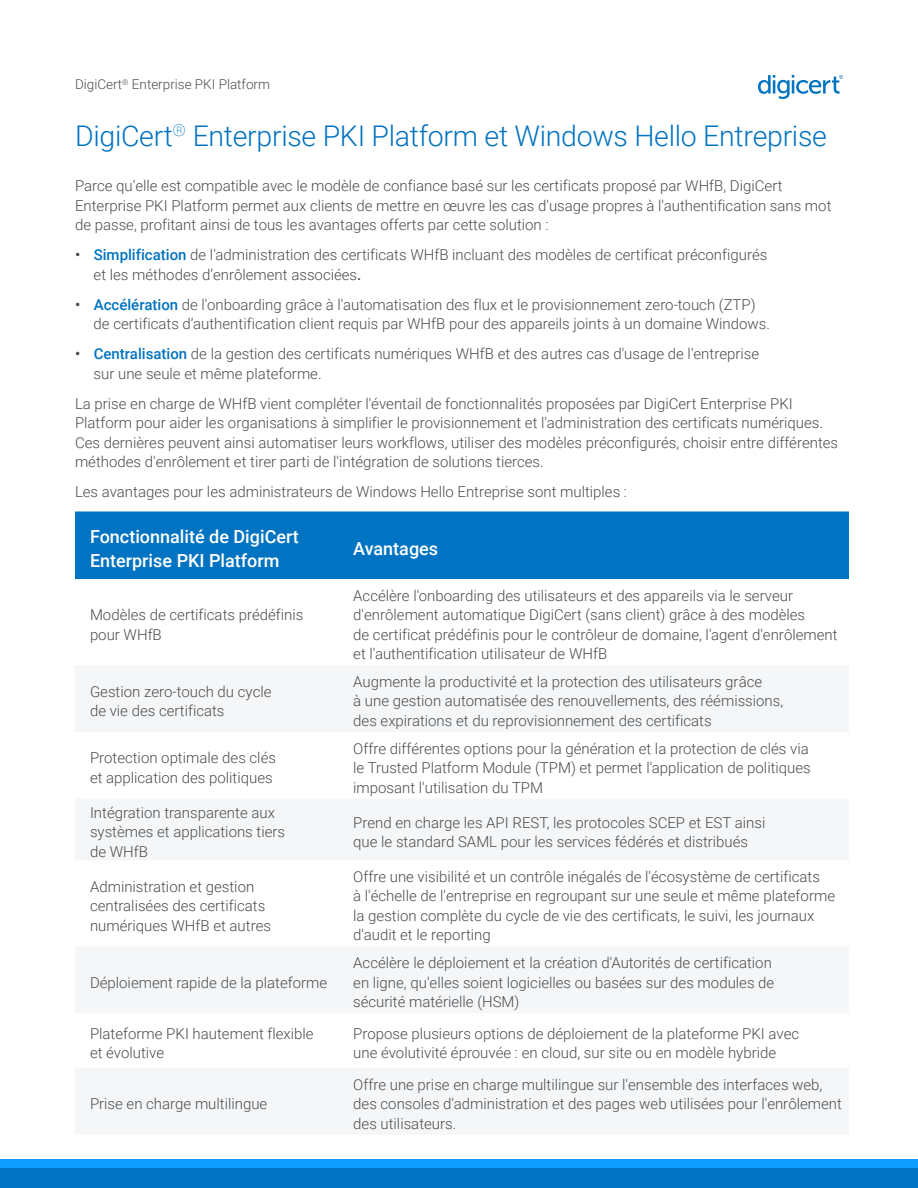
<style>
.page{position:relative;width:918px;height:1188px;background:#fff}
.page>*{position:absolute;margin:0;border:0;box-sizing:border-box;transform-origin:0 0}
.H1_-_26_Auto_-10__01{font:300 28.5px "Roboto";letter-spacing:-.01em;color:#0073c2}
.First_Bullet_in_List{font:500 18px/24px "Roboto";color:#fff}
.First_Bullet_in_List-2{font:300 15px/19.5px "Roboto";color:#4c4c4d}
.P2B_Following_H1_H2{font:300 15px/19.5px "Roboto";color:#4c4c4d}
.P3_Page_Numbers_Doc{font:300 13.5px "Roboto";color:#4c4c4d}
.s1{font-weight:500}
.s2{font-weight:500;color:#0073bf}
</style>
<div class="page">
<div style="left:0;top:1168px;width:918px;height:20px;background:#0073c2"></div>
<div style="left:0;top:1160px;width:918px;height:8px;background:#0f9dff"></div>
<svg style="left:758px;top:75px;width:85px;height:24px"></svg>
<div style="left:75px;top:512px;width:774px;height:67px;background:#0073c2"></div>
<svg style="left:75px;top:666px;width:774px;height:468px;fill:#f4f6f8"></svg>
<p class="P3_Page_Numbers_Doc" style="left:75px;top:75px;width:197px">DigiCert<sup>®</sup> Enterprise PKI Platform</p>
<p class="H1_-_26_Auto_-10__01" style="left:75px;top:115px;width:753px">DigiCert<sup>®</sup> Enterprise PKI Platform et Windows Hello Entreprise</p>
<p class="P2B_Following_H1_H2" style="left:75px;top:176px;width:758px">Parce qu'elle est compatible avec le modèle de confiance basé sur les certificats proposé par WHfB, DigiCert<br>Enterprise PKI Platform permet aux clients de mettre en œuvre les cas d'usage propres à l'authentification sans mot de passe, profitant ainsi de tous les avantages offerts par cette solution :</p>
<p class="P2B_Following_H1_H2" style="left:94px;top:245px;width:675px;text-indent:-19px"><span class="s1">•</span> <span class="s2">Simplification</span> de l'administration des certificats WHfB incluant des modèles de certificat préconfigurés et les méthodes d’enrôlement associées<span class="s1">.</span></p>
<p class="P2B_Following_H1_H2" style="left:94px;top:294px;width:678px;text-indent:-19px"><span class="s1">•</span> <span class="s2">Accélération</span> de l'onboarding grâce à l'automatisation des flux et le provisionnement zero-touch (ZTP) de certificats d’authentification client requis par WHfB pour des appareils joints à un domaine Windows.</p>
<p class="P2B_Following_H1_H2" style="left:94px;top:344px;width:667px;text-indent:-19px"><span class="s1">•</span> <span class="s2">Centralisation</span> de la gestion des certificats numériques WHfB et des autres cas d'usage de l'entreprise sur une seule et même plateforme.</p>
<p class="P2B_Following_H1_H2" style="left:75px;top:393px;width:765px">La prise en charge de WHfB vient compléter l'éventail de fonctionnalités proposées par DigiCert Enterprise PKI Platform pour aider les organisations à simplifier le provisionnement et l'administration des certificats numériques.<br>Ces dernières peuvent ainsi automatiser leurs workflows, utiliser des modèles préconfigurés, choisir entre différentes méthodes d'enrôlement et tirer parti de l'intégration de solutions tierces.</p>
<p class="P2B_Following_H1_H2" style="left:75px;top:482px;width:554px">Les avantages pour les administrateurs de Windows Hello Entreprise sont multiples :</p>
<p class="First_Bullet_in_List" style="left:90px;top:524px;width:210px">Fonctionnalité de DigiCert<br>Enterprise PKI Platform</p>
<p class="First_Bullet_in_List" style="left:353px;top:536px;width:86px">Avantages</p>
<p class="First_Bullet_in_List-2" style="left:90px;top:605px;width:215px">Modèles de certificats prédéfinis pour WHfB</p>
<p class="First_Bullet_in_List-2" style="left:353px;top:585px;width:486px">Accélère l'onboarding des utilisateurs et des appareils via le serveur d'enrôlement automatique DigiCert (sans client) grâce à des modèles<br>de certificat prédéfinis pour le contrôleur de domaine, l'agent d'enrôlement et l'authentification utilisateur de WHfB</p>
<p class="First_Bullet_in_List-2" style="left:90px;top:681px;width:183px">Gestion zero-touch du cycle de vie des certificats</p>
<p class="First_Bullet_in_List-2" style="left:353px;top:671px;width:432px">Augmente la productivité et la protection des utilisateurs grâce<br>à une gestion automatisée des renouvellements, des réémissions, des expirations et du reprovisionnement des certificats</p>
<p class="First_Bullet_in_List-2" style="left:90px;top:748px;width:188px">Protection optimale des clés et application des politiques</p>
<p class="First_Bullet_in_List-2" style="left:353px;top:738px;width:459px">Offre différentes options pour la génération et la protection de clés via le Trusted Platform Module (TPM) et permet l'application de politiques imposant l'utilisation du TPM</p>
<p class="First_Bullet_in_List-2" style="left:90px;top:802px;width:197px">Intégration transparente aux systèmes et applications tiers de WHfB</p>
<p class="First_Bullet_in_List-2" style="left:353px;top:812px;width:414px">Prend en charge les API REST, les protocoles SCEP et EST ainsi que le standard SAML pour les services fédérés et distribués</p>
<p class="First_Bullet_in_List-2" style="left:90px;top:876px;width:183px">Administration et gestion centralisées des certificats numériques WHfB et autres</p>
<p class="First_Bullet_in_List-2" style="left:353px;top:866px;width:483px">Offre une visibilité et un contrôle inégalés de l'écosystème de certificats<br>à l'échelle de l'entreprise en regroupant sur une seule et même plateforme la gestion complète du cycle de vie des certificats, le suivi, les journaux d'audit et le reporting</p>
<p class="First_Bullet_in_List-2" style="left:90px;top:972px;width:239px">Déploiement rapide de la plateforme</p>
<p class="First_Bullet_in_List-2" style="left:353px;top:952px;width:423px">Accélère le déploiement et la création d'Autorités de certification en ligne, qu'elles soient logicielles ou basées sur des modules de sécurité matérielle (HSM)</p>
<p class="First_Bullet_in_List-2" style="left:90px;top:1023px;width:225px">Plateforme PKI hautement flexible et évolutive</p>
<p class="First_Bullet_in_List-2" style="left:353px;top:1023px;width:448px">Propose plusieurs options de déploiement de la plateforme PKI avec une évolutivité éprouvée : en cloud, sur site ou en modèle hybride</p>
<p class="First_Bullet_in_List-2" style="left:90px;top:1093px;width:179px">Prise en charge multilingue</p>
<p class="First_Bullet_in_List-2" style="left:353px;top:1074px;width:490px">Offre une prise en charge multilingue sur l'ensemble des interfaces web, des consoles d'administration et des pages web utilisées pour l'enrôlement des utilisateurs.</p>
</div>
